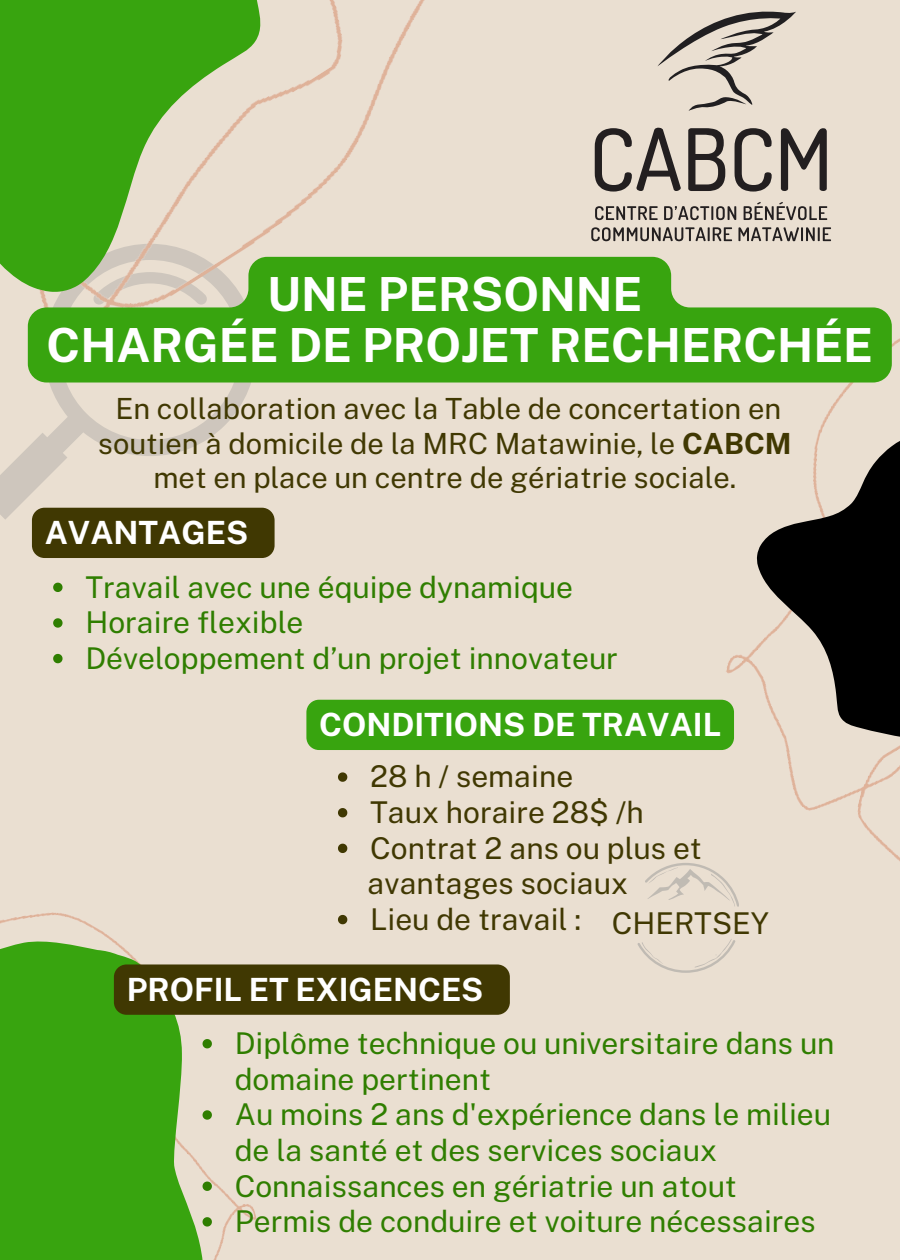
<style>
.page{position:relative;width:900px;height:1260px;background:#eadfd1}
.page>*{position:absolute;margin:0;border:0;box-sizing:border-box;transform-origin:0 0}
.t1{font:700 47px/50.5px "Public Sans";color:#fff;text-align:center}
.t2{font:700 32px "Public Sans";color:#fff}
.t3{font:30px/35.5px "Public Sans";color:#2f7e00}
.t4{font:30px "Public Sans";color:#403802}
.t5{font:29.25px/34.2px "Public Sans";color:#403802;text-align:center}
.s1{font-weight:700}
</style>
<div class="page">
<svg style="left:0;top:918px;width:242px;height:342px;fill:#38a40f"></svg>
<img style="left:684px;top:338px;width:216px;height:523px">
<svg style="left:731px;top:418px;width:169px;height:359px"></svg>
<svg style="left:0;top:358px;width:257px;height:162px"></svg>
<img style="left:27px;top:0;width:654px;height:358px">
<svg style="left:0;top:0;width:338px;height:356px;fill:#38a40f"></svg>
<svg style="left:28px;top:257px;width:864px;height:126px;fill:#38a40f"></svg>
<svg style="left:595px;top:128px;width:86px;height:64px"></svg>
<svg style="left:688px;top:128px;width:37px;height:63px"></svg>
<svg style="left:735px;top:128px;width:37px;height:64px"></svg>
<svg style="left:781px;top:128px;width:46px;height:63px"></svg>
<svg style="left:657px;top:11px;width:139px;height:100px"></svg>
<svg style="left:595px;top:206px;width:63px;height:14px"></svg>
<svg style="left:664px;top:206px;width:72px;height:14px"></svg>
<svg style="left:744px;top:202px;width:83px;height:18px"></svg>
<svg style="left:591px;top:227px;width:141px;height:14px"></svg>
<svg style="left:738px;top:227px;width:93px;height:14px"></svg>
<svg style="left:637px;top:863px;width:102px;height:110px"></svg>
<svg style="left:203px;top:1039px;width:9px;height:9px"></svg>
<svg style="left:203px;top:1110px;width:9px;height:10px"></svg>
<svg style="left:203px;top:1182px;width:9px;height:9px"></svg>
<svg style="left:203px;top:1217px;width:9px;height:10px"></svg>
<div style="left:32px;top:508px;width:243px;height:50px;background:#403802;border-radius:13px"></div>
<svg style="left:53px;top:583px;width:10px;height:9px"></svg>
<svg style="left:53px;top:618px;width:10px;height:10px"></svg>
<svg style="left:53px;top:654px;width:10px;height:9px"></svg>
<div style="left:306px;top:700px;width:428px;height:50px;background:#38a40f"></div>
<svg style="left:338px;top:772px;width:9px;height:10px"></svg>
<svg style="left:338px;top:808px;width:9px;height:9px"></svg>
<svg style="left:338px;top:844px;width:9px;height:9px"></svg>
<svg style="left:338px;top:915px;width:9px;height:9px"></svg>
<div style="left:114px;top:964px;width:396px;height:51px;background:#403802"></div>
<p class="t1" style="left:47px;top:269px;width:828px">UNE PERSONNE<br>CHARGÉE DE PROJET RECHERCHÉE</p>
<p class="t5" style="left:98px;top:392px;width:695px">En collaboration avec la Table de concertation en soutien à domicile de la MRC Matawinie, le <span class="s1">CABCM </span>met en place un centre de gériatrie sociale.</p>
<p class="t2" style="left:45px;top:514px;width:205px">AVANTAGES</p>
<p class="t3" style="left:85px;top:569px;width:489px">Travail avec une équipe dynamique</p>
<p class="t3" style="left:85px;top:605px;width:220px">Horaire flexible</p>
<h2 class="t3" style="left:85px;top:640px;width:534px">Développement d’un projet innovateur</h2>
<p class="t2" style="left:319px;top:706px;width:403px">CONDITIONS DE TRAVAIL</p>
<p class="t4" style="left:370px;top:759px;width:205px">28 h / semaine</p>
<p class="t4" style="left:370px;top:795px;width:275px">Taux horaire 28$ /h</p>
<p class="t4" style="left:370px;top:830px;width:333px">Contrat 2 ans ou plus et</p>
<p class="t4" style="left:368px;top:866px;width:262px">avantages sociaux</p>
<p class="t4" style="left:370px;top:901px;width:212px">Lieu de travail :</p>
<p class="t4" style="left:612px;top:906px;width:159px">CHERTSEY</p>
<h3 class="t2" style="left:127px;top:970px;width:358px">PROFIL ET EXIGENCES</h3>
<h1 class="t3" style="left:235px;top:1025px;width:601px">Diplôme technique ou universitaire dans un domaine pertinent</h1>
<p class="t3" style="left:235px;top:1097px;width:598px">Au moins 2 ans d'expérience dans le milieu de la santé et des services sociaux</p>
<p class="t3" style="left:235px;top:1168px;width:504px">Connaissances en gériatrie un atout</p>
<h2 class="t3" style="left:235px;top:1204px;width:583px">Permis de conduire et voiture nécessaires</h2>
</div>
